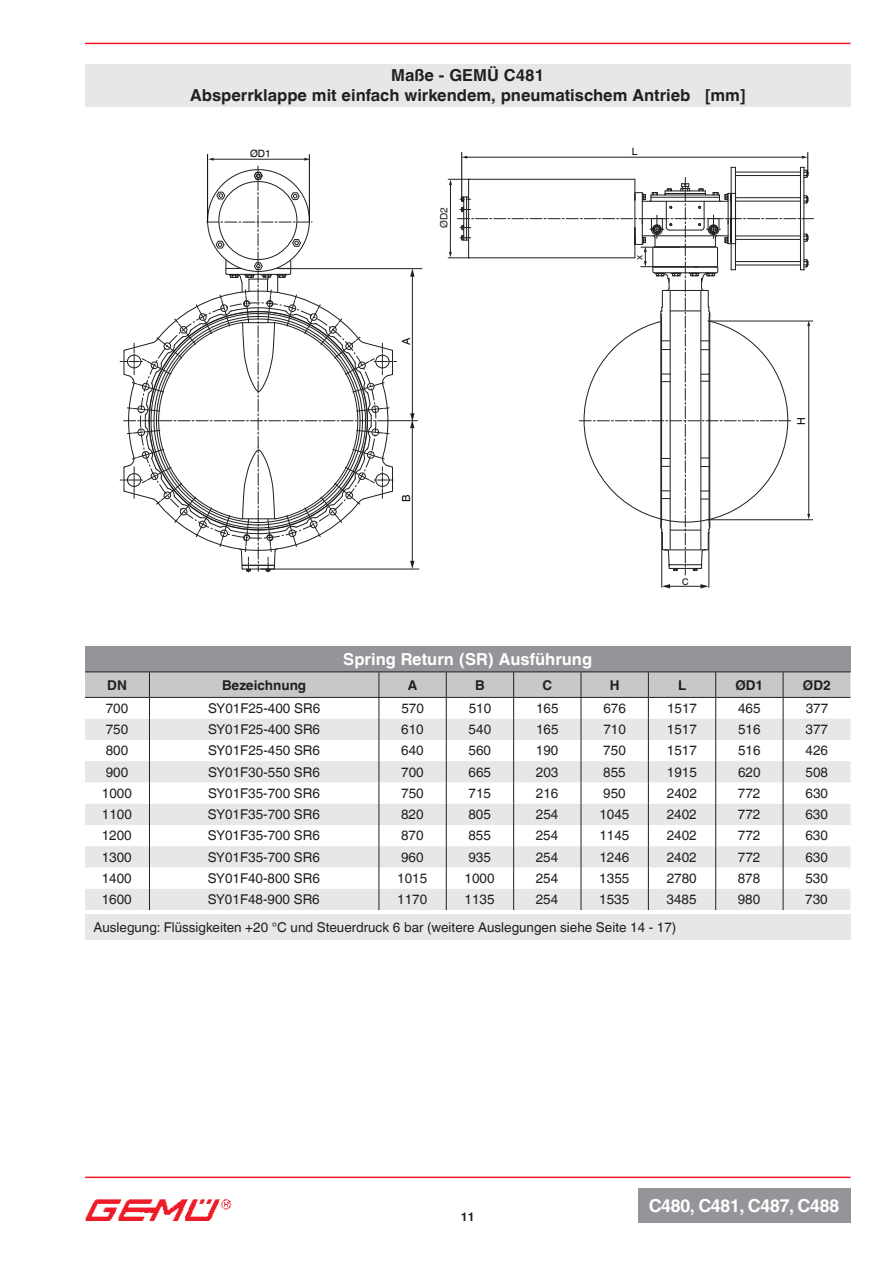
<style>
.page{position:relative;width:893px;height:1263px;background:#fff}
.page>*{position:absolute;margin:0;border:0;box-sizing:border-box;transform-origin:0 0}
.t1{font:700 18px "Helvetica World";letter-spacing:-.04em;color:#fff}
.t2{font:700 16.5px/19.8px "Helvetica World";color:#231f20;text-align:center}
.t3{font:700 16.5px "Helvetica World";color:#fff}
.t4{font:13.5px "Helvetica World";color:#231f20}
.t5{font:700 13.5px "Helvetica World";color:#231f20}
.t6{font:700 12px "Helvetica World";color:#231f20}
.t7{font:11.1px "Helvetica World";color:#040503}
.t8{font:11.1px "Helvetica World";color:#040503;scale:.95 1}
.t9{font:10.05px "Helvetica World";color:#040503}
.t10{font:10.05px "Helvetica World";color:#231f20}
.t11{font:9px "Helvetica World";color:#040503}
</style>
<div class="page">
<hr style="left:85px;top:43px;width:765px;height:1px;background:#ee1c28">
<hr style="left:85px;top:1176px;width:765px;height:2px;background:#ee1c28">
<div style="left:638px;top:1188px;width:212px;height:34px;background:#939598"></div>
<img style="left:85px;top:1199px;width:147px;height:21px">
<hr style="left:207px;top:154px;width:1px;height:67px;background:#040503">
<hr style="left:309px;top:155px;width:1px;height:67px;background:#040503">
<hr style="left:661px;top:531px;width:1px;height:56px;background:#231f20">
<hr style="left:709px;top:532px;width:1px;height:55px;background:#231f20">
<hr style="left:669px;top:586px;width:33px;height:1px;background:#231f20">
<svg style="left:662px;top:584px;width:8px;height:4px"></svg>
<svg style="left:700px;top:584px;width:9px;height:4px"></svg>
<hr style="left:261px;top:569px;width:158px;height:1px;background:#231f20">
<hr style="left:280px;top:268px;width:142px;height:1px;background:#231f20">
<svg style="left:120px;top:158px;width:297px;height:414px"></svg>
<svg style="left:448px;top:152px;width:365px;height:423px"></svg>
<div style="left:85px;top:646px;width:765px;height:26px;background:#939598"></div>
<hr style="left:149px;top:671px;width:230px;height:1px;background:#231f20">
<hr style="left:379px;top:671px;width:67px;height:1px;background:#231f20">
<hr style="left:446px;top:671px;width:68px;height:1px;background:#231f20">
<hr style="left:514px;top:671px;width:67px;height:1px;background:#231f20">
<hr style="left:581px;top:671px;width:67px;height:1px;background:#231f20">
<hr style="left:648px;top:671px;width:68px;height:1px;background:#231f20">
<hr style="left:716px;top:671px;width:67px;height:1px;background:#231f20">
<hr style="left:783px;top:671px;width:67px;height:1px;background:#231f20">
<hr style="left:85px;top:671px;width:64px;height:1px;background:#231f20">
<svg style="left:85px;top:672px;width:765px;height:238px"></svg>
<div style="left:85px;top:64px;width:765px;height:42px;background:#e6e7e9"></div>
<div style="left:85px;top:914px;width:765px;height:26px;background:#e6e7e9"></div>
<p class="t2" style="left:190px;top:65px;width:557px">Maße - GEMÜ C481<br>Absperrklappe mit einfach wirkendem, pneumatischem Antrieb [mm]</p>
<p class="t9" style="left:250px;top:148px;width:22px">ØD1</p>
<p class="t9" style="left:632px;top:146px;width:7px">L</p>
<p class="t10" style="left:438px;top:228px;width:22px;rotate:-90deg">ØD2</p>
<p class="t7" style="left:400px;top:345px;width:9px;rotate:-90deg">A</p>
<p class="t10" style="left:633px;top:259px;width:7px;rotate:-90deg">x</p>
<p class="t7" style="left:400px;top:502px;width:9px;rotate:-90deg">B</p>
<p class="t3" style="left:343px;top:650px;width:250px">Spring Return (SR) Ausführung</p>
<p class="t11" style="left:682px;top:576px;width:8px">C</p>
<p class="t8" style="left:795px;top:424px;width:10px;rotate:-90deg">H</p>
<p class="t5" style="left:107px;top:677px;width:21px">DN</p>
<p class="t5" style="left:222px;top:677px;width:86px">Bezeichnung</p>
<p class="t5" style="left:408px;top:677px;width:11px">A</p>
<p class="t5" style="left:475px;top:677px;width:11px">B</p>
<p class="t5" style="left:542px;top:677px;width:11px">C</p>
<p class="t5" style="left:610px;top:677px;width:11px">H</p>
<p class="t5" style="left:678px;top:677px;width:10px">L</p>
<p class="t5" style="left:735px;top:677px;width:30px">ØD1</p>
<p class="t5" style="left:803px;top:677px;width:30px">ØD2</p>
<p class="t4" style="left:106px;top:700px;width:24px">700</p>
<p class="t4" style="left:208px;top:700px;width:113px">SY01F25-400 SR6</p>
<p class="t4" style="left:401px;top:700px;width:24px">570</p>
<p class="t4" style="left:469px;top:700px;width:24px">510</p>
<p class="t4" style="left:536px;top:700px;width:24px">165</p>
<p class="t4" style="left:603px;top:700px;width:24px">676</p>
<p class="t4" style="left:667px;top:700px;width:32px">1517</p>
<p class="t4" style="left:738px;top:700px;width:24px">465</p>
<p class="t4" style="left:806px;top:700px;width:24px">377</p>
<p class="t4" style="left:106px;top:722px;width:24px">750</p>
<p class="t4" style="left:208px;top:722px;width:113px">SY01F25-400 SR6</p>
<p class="t4" style="left:401px;top:722px;width:24px">610</p>
<p class="t4" style="left:469px;top:722px;width:24px">540</p>
<p class="t4" style="left:536px;top:722px;width:24px">165</p>
<p class="t4" style="left:603px;top:722px;width:24px">710</p>
<p class="t4" style="left:667px;top:722px;width:32px">1517</p>
<p class="t4" style="left:738px;top:722px;width:24px">516</p>
<p class="t4" style="left:806px;top:722px;width:24px">377</p>
<p class="t4" style="left:106px;top:743px;width:24px">800</p>
<p class="t4" style="left:208px;top:743px;width:113px">SY01F25-450 SR6</p>
<p class="t4" style="left:401px;top:743px;width:24px">640</p>
<p class="t4" style="left:469px;top:743px;width:24px">560</p>
<p class="t4" style="left:536px;top:743px;width:24px">190</p>
<p class="t4" style="left:603px;top:743px;width:24px">750</p>
<p class="t4" style="left:667px;top:743px;width:32px">1517</p>
<p class="t4" style="left:738px;top:743px;width:24px">516</p>
<p class="t4" style="left:806px;top:743px;width:24px">426</p>
<p class="t4" style="left:106px;top:764px;width:24px">900</p>
<p class="t4" style="left:208px;top:764px;width:113px">SY01F30-550 SR6</p>
<p class="t4" style="left:401px;top:764px;width:24px">700</p>
<p class="t4" style="left:469px;top:764px;width:24px">665</p>
<p class="t4" style="left:536px;top:764px;width:24px">203</p>
<p class="t4" style="left:603px;top:764px;width:24px">855</p>
<p class="t4" style="left:667px;top:764px;width:32px">1915</p>
<p class="t4" style="left:738px;top:764px;width:24px">620</p>
<p class="t4" style="left:805px;top:764px;width:24px">508</p>
<p class="t4" style="left:102px;top:785px;width:32px">1000</p>
<p class="t4" style="left:208px;top:785px;width:113px">SY01F35-700 SR6</p>
<p class="t4" style="left:401px;top:785px;width:24px">750</p>
<p class="t4" style="left:468px;top:785px;width:24px">715</p>
<p class="t4" style="left:536px;top:785px;width:24px">216</p>
<p class="t4" style="left:603px;top:785px;width:24px">950</p>
<p class="t4" style="left:667px;top:785px;width:32px">2402</p>
<p class="t4" style="left:738px;top:785px;width:24px">772</p>
<p class="t4" style="left:805px;top:785px;width:24px">630</p>
<p class="t4" style="left:102px;top:807px;width:32px">1100</p>
<p class="t4" style="left:208px;top:807px;width:113px">SY01F35-700 SR6</p>
<p class="t4" style="left:401px;top:807px;width:24px">820</p>
<p class="t4" style="left:468px;top:807px;width:24px">805</p>
<p class="t4" style="left:536px;top:807px;width:24px">254</p>
<p class="t4" style="left:599px;top:807px;width:32px">1045</p>
<p class="t4" style="left:667px;top:807px;width:32px">2402</p>
<p class="t4" style="left:738px;top:807px;width:24px">772</p>
<p class="t4" style="left:805px;top:807px;width:24px">630</p>
<p class="t4" style="left:102px;top:828px;width:32px">1200</p>
<p class="t4" style="left:208px;top:828px;width:113px">SY01F35-700 SR6</p>
<p class="t4" style="left:401px;top:828px;width:24px">870</p>
<p class="t4" style="left:468px;top:828px;width:24px">855</p>
<p class="t4" style="left:536px;top:828px;width:24px">254</p>
<p class="t4" style="left:599px;top:828px;width:32px">1145</p>
<p class="t4" style="left:667px;top:828px;width:32px">2402</p>
<p class="t4" style="left:738px;top:828px;width:24px">772</p>
<p class="t4" style="left:805px;top:828px;width:24px">630</p>
<p class="t4" style="left:102px;top:849px;width:32px">1300</p>
<p class="t4" style="left:208px;top:849px;width:113px">SY01F35-700 SR6</p>
<p class="t4" style="left:401px;top:849px;width:24px">960</p>
<p class="t4" style="left:468px;top:849px;width:24px">935</p>
<p class="t4" style="left:536px;top:849px;width:24px">254</p>
<p class="t4" style="left:599px;top:849px;width:32px">1246</p>
<p class="t4" style="left:667px;top:849px;width:32px">2402</p>
<p class="t4" style="left:738px;top:849px;width:24px">772</p>
<p class="t4" style="left:805px;top:849px;width:24px">630</p>
<p class="t4" style="left:102px;top:870px;width:32px">1400</p>
<p class="t4" style="left:208px;top:870px;width:113px">SY01F40-800 SR6</p>
<p class="t4" style="left:397px;top:870px;width:32px">1015</p>
<p class="t4" style="left:465px;top:870px;width:32px">1000</p>
<p class="t4" style="left:536px;top:870px;width:24px">254</p>
<p class="t4" style="left:599px;top:870px;width:32px">1355</p>
<p class="t4" style="left:667px;top:870px;width:32px">2780</p>
<p class="t4" style="left:738px;top:870px;width:24px">878</p>
<p class="t4" style="left:805px;top:870px;width:24px">530</p>
<p class="t4" style="left:102px;top:892px;width:32px">1600</p>
<p class="t4" style="left:208px;top:892px;width:113px">SY01F48-900 SR6</p>
<p class="t4" style="left:397px;top:892px;width:32px">1170</p>
<p class="t4" style="left:465px;top:892px;width:32px">1135</p>
<p class="t4" style="left:536px;top:892px;width:24px">254</p>
<p class="t4" style="left:599px;top:892px;width:32px">1535</p>
<p class="t4" style="left:667px;top:892px;width:32px">3485</p>
<p class="t4" style="left:738px;top:892px;width:24px">980</p>
<p class="t4" style="left:805px;top:892px;width:24px">730</p>
<p class="t4" style="left:94px;top:919px;width:584px">Auslegung: Flüssigkeiten +20 °C und Steuerdruck 6 bar (weitere Auslegungen siehe Seite 14 - 17)</p>
<p class="t6" style="left:461px;top:1209px;width:15px">11</p>
<h1 class="t1" style="left:649px;top:1195px;width:192px">C480, C481, C487, C488</h1>
</div>
